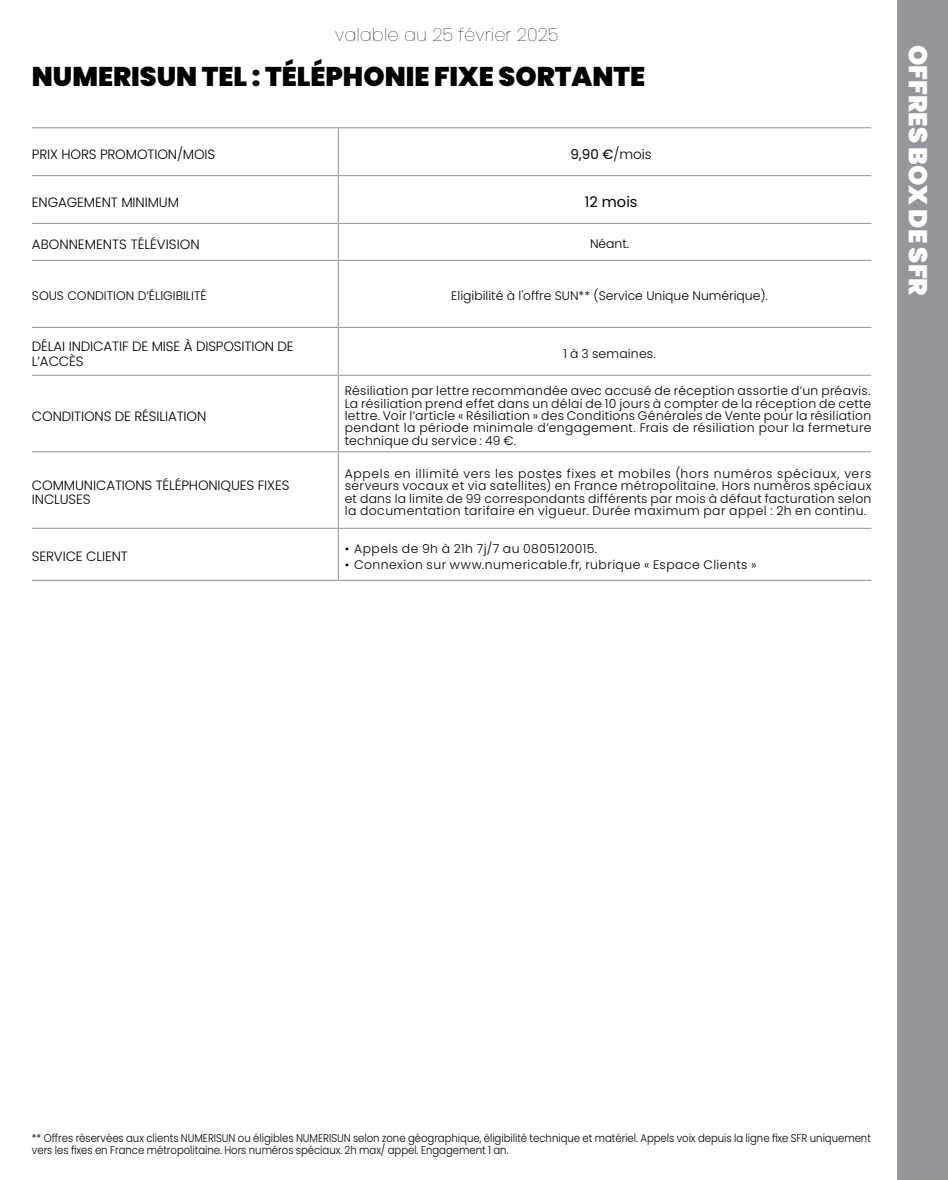
<style>
.page{position:relative;width:948px;height:1180px;background:#fff}
.page>*{position:absolute;margin:0;border:0;box-sizing:border-box;transform-origin:0 0}
.t1{font:900 27px "Poppins";color:#000}
.t2{font:900 25.88px "Poppins";color:#fff}
.t3{font:100 18px "Poppins";color:#000}
.t4{font:14.62px "Poppins";color:#000}
.t5{font:300 13.5px/14.4px "Poppins";letter-spacing:-.01em;color:#000}
.t6{font:13.5px "Poppins";color:#000}
.t7{font:300 12.38px/12.4px "Poppins";letter-spacing:.03em;color:#000;text-align:justify}
.t8{font:300 12.38px "Poppins";color:#000}
.t9{font:300 11.25px/12.4px "Poppins";letter-spacing:-.005em;color:#000;scale:.9 1}
.s1{font-weight:300}
</style>
<div class="page">
<div style="left:890px;top:0;width:57px;height:1180px;background:#94969c"></div>
<div style="left:0;top:0;width:896px;height:1180px;background:#fff"></div>
<hr style="left:32px;top:127px;width:306px;height:1px;background:#9d9d9c">
<hr style="left:338px;top:127px;width:533px;height:1px;background:#9d9d9c">
<hr style="left:337px;top:128px;width:2px;height:47px;background:#9d9d9c">
<hr style="left:32px;top:223px;width:306px;height:1px;background:#9d9d9c">
<hr style="left:338px;top:223px;width:533px;height:1px;background:#9d9d9c">
<hr style="left:32px;top:260px;width:306px;height:1px;background:#9d9d9c">
<hr style="left:338px;top:260px;width:533px;height:1px;background:#9d9d9c">
<hr style="left:32px;top:327px;width:306px;height:1px;background:#9d9d9c">
<hr style="left:338px;top:327px;width:533px;height:1px;background:#9d9d9c">
<hr style="left:32px;top:375px;width:306px;height:1px;background:#9d9d9c">
<hr style="left:338px;top:375px;width:533px;height:1px;background:#9d9d9c">
<hr style="left:32px;top:451px;width:306px;height:1px;background:#9d9d9c">
<hr style="left:338px;top:451px;width:533px;height:1px;background:#9d9d9c">
<hr style="left:32px;top:528px;width:306px;height:1px;background:#9d9d9c">
<hr style="left:338px;top:528px;width:533px;height:1px;background:#9d9d9c">
<hr style="left:337px;top:224px;width:2px;height:36px;background:#9d9d9c">
<hr style="left:337px;top:261px;width:2px;height:66px;background:#9d9d9c">
<hr style="left:337px;top:328px;width:2px;height:47px;background:#9d9d9c">
<hr style="left:337px;top:376px;width:2px;height:75px;background:#9d9d9c">
<hr style="left:337px;top:452px;width:2px;height:76px;background:#9d9d9c">
<hr style="left:337px;top:529px;width:2px;height:51px;background:#9d9d9c">
<hr style="left:32px;top:580px;width:306px;height:1px;background:#9d9d9c">
<hr style="left:338px;top:580px;width:533px;height:1px;background:#9d9d9c">
<hr style="left:32px;top:175px;width:306px;height:1px;background:#9d9d9c">
<hr style="left:338px;top:175px;width:533px;height:1px;background:#9d9d9c">
<hr style="left:337px;top:176px;width:2px;height:47px;background:#9d9d9c">
<h3 class="t3" style="left:335px;top:24px;width:225px">valable au 25 février 2025</h3>
<h1 class="t1" style="left:32px;top:61px;width:614px">NUMERISUN TEL : TÉLÉPHONIE FIXE SORTANTE</h1>
<p class="t5" style="left:32px;top:147px;width:185px">PRIX HORS PROMOTION/MOIS</p>
<p class="t6" style="left:570px;top:146px;width:83px">9,90 €<span class="s1">/mois</span></p>
<p class="t5" style="left:32px;top:195px;width:149px">ENGAGEMENT MINIMUM</p>
<p class="t4" style="left:584px;top:194px;width:54px">12 mois</p>
<p class="t5" style="left:32px;top:237px;width:169px">ABONNEMENTS TÉLÉVISION</p>
<p class="t7" style="left:590px;top:238px;width:41px">Néant.</p>
<p class="t8" style="left:32px;top:289px;width:176px">SOUS CONDITION D’ÉLIGIBILITÉ</p>
<p class="t8" style="left:451px;top:289px;width:318px">Eligibilité à l'offre SUN** (Service Unique Numérique).</p>
<p class="t5" style="left:32px;top:339px;width:263px">DÉLAI INDICATIF DE MISE À DISPOSITION DE<br>L’ACCÈS</p>
<p class="t7" style="left:563px;top:347px;width:94px">1 à 3 semaines.</p>
<p class="t5" style="left:32px;top:409px;width:176px">CONDITIONS DE RÉSILIATION</p>
<p class="t7" style="left:344px;top:385px;width:528px">Résiliation par lettre recommandée avec accusé de réception assortie d’un préavis.<br>La résiliation prend effet dans un délai de 10 jours à compter de la réception de cette lettre. Voir l’article « Résiliation » des Conditions Générales de Vente pour la résiliation pendant la période minimale d’engagement. Frais de résiliation pour la fermeture technique du service : 49 €.</p>
<p class="t5" style="left:32px;top:478px;width:259px">COMMUNICATIONS TÉLÉPHONIQUES FIXES<br>INCLUSES</p>
<p class="t7" style="left:344px;top:468px;width:528px">Appels en illimité vers les postes fixes et mobiles (hors numéros spéciaux, vers serveurs vocaux et via satellites) en France métropolitaine. Hors numéros spéciaux et dans la limite de 99 correspondants différents par mois à défaut facturation selon la documentation tarifaire en vigueur. Durée maximum par appel : 2h en continu.</p>
<p class="t5" style="left:32px;top:550px;width:97px">SERVICE CLIENT</p>
<p class="t7" style="left:344px;top:543px;width:254px">• Appels de 9h à 21h 7j/7 au 0805120015.</p>
<p class="t7" style="left:344px;top:558px;width:413px">• Connexion sur www.numericable.fr, rubrique « Espace Clients »</p>
<h2 class="t2" style="left:932px;top:45px;width:253px;rotate:90deg">OFFRES BOX DE SFR</h2>
<p class="t9" style="left:32px;top:1132px;width:933px">** Offres réservées aux clients NUMERISUN ou éligibles NUMERISUN selon zone géographique, éligibilité technique et matériel. Appels voix depuis la ligne fixe SFR uniquement vers les fixes en France métropolitaine. Hors numéros spéciaux. 2h max/ appel. Engagement 1 an.</p>
</div>
